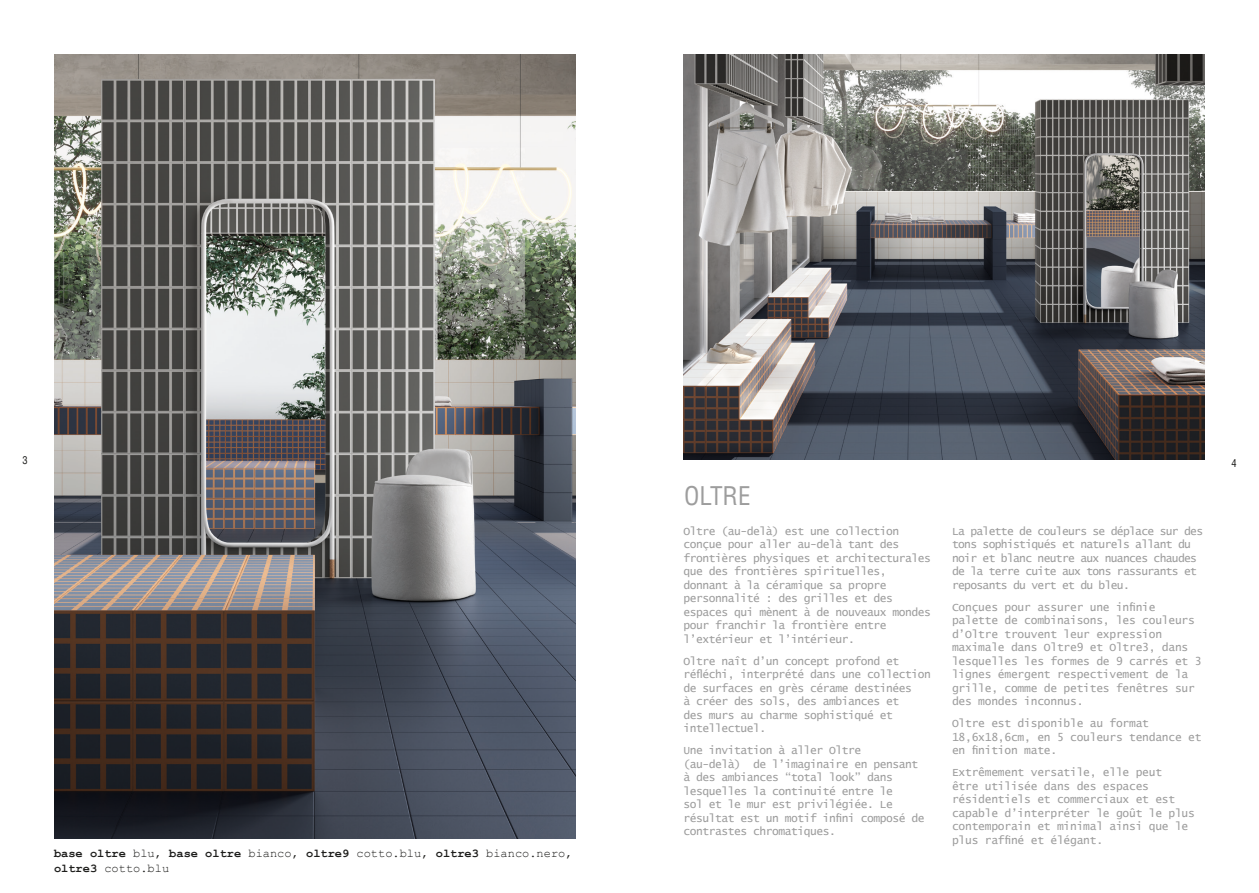
<style>
.page{position:relative;width:1259px;height:893px;background:#fff}
.page>*{position:absolute;margin:0;border:0;box-sizing:border-box;transform-origin:0 0}
.Titolo_Serie_25{font:condensed 25.05px "Helvetica LT";color:#9d9d9d}
.Minimali_-_Nome_colore{font:12px "Courier New";color:#1d1d1b}
.t1{font:11.25px/13.5px "Lucida Console";letter-spacing:-.04em;color:#9d9d9d}
.t2{font:11.25px/13.5px "Lucida Console";letter-spacing:-.02em;color:#9d9d9d}
.t3{font:11.25px/13.5px "Lucida Console";letter-spacing:-.06em;color:#9d9d9d}
.t4{font:condensed 10.5px "Helvetica LT";color:#1d1d1b}
.s1{font-weight:700}
</style>
<div class="page">
<img style="left:54px;top:54px;width:521px;height:785px">
<img style="left:683px;top:54px;width:522px;height:406px">
<p class="t4" style="left:22px;top:453px;width:7px">3</p>
<p class="t4" style="left:1231px;top:456px;width:7px">4</p>
<p class="Minimali_-_Nome_colore" style="left:54px;top:846px;width:520px"><span class="s1">base oltre</span> blu, <span class="s1">base oltre</span> bianco, <span class="s1">oltre9</span> cotto.blu, <span class="s1">oltre3</span> bianco.nero,</p>
<p class="Minimali_-_Nome_colore" style="left:54px;top:860px;width:117px"><span class="s1">oltre3</span> cotto.blu</p>
<p class="Titolo_Serie_25" style="left:684px;top:480px;width:68px">OLTRE</p>
<p class="t1" style="left:683px;top:525px;width:249px">Oltre (au-delà) est une collection conçue pour aller au-delà tant des frontières physiques et architecturales que des frontières spirituelles, donnant à la céramique sa propre personnalité : des grilles et des espaces qui mènent à de nouveaux mondes pour franchir la frontière entre l’extérieur et l’intérieur.</p>
<p class="t1" style="left:683px;top:655px;width:249px">Oltre naît d’un concept profond et réfléchi, interprété dans une collection de surfaces en grès cérame destinées<br>à créer des sols, des ambiances et<br>des murs au charme sophistiqué et intellectuel.</p>
<p class="t1" style="left:683px;top:744px;width:242px">Une invitation à aller Oltre<br>(au-delà) de l’imaginaire en pensant à des ambiances “total look” dans lesquelles la continuité entre le<br>sol et le mur est privilégiée. Le résultat est un motif infini composé de contrastes chromatiques.</p>
<p class="t3" style="left:952px;top:525px;width:252px">La palette de couleurs se déplace sur des tons sophistiqués et naturels allant du noir et blanc neutre aux nuances chaudes de la terre cuite aux tons rassurants et reposants du vert et du bleu.</p>
<p class="t2" style="left:952px;top:601px;width:251px">Conçues pour assurer une infinie palette de combinaisons, les couleurs d’Oltre trouvent leur expression maximale dans Oltre9 et Oltre3, dans lesquelles les formes de 9 carrés et 3 lignes émergent respectivement de la grille, comme de petites fenêtres sur des mondes inconnus.</p>
<p class="t2" style="left:952px;top:717px;width:251px">Oltre est disponible au format<br>18,6x18,6cm, en 5 couleurs tendance et en finition mate.</p>
<p class="t2" style="left:952px;top:766px;width:244px">Extrêmement versatile, elle peut<br>être utilisée dans des espaces résidentiels et commerciaux et est capable d’interpréter le goût le plus contemporain et minimal ainsi que le plus raffiné et élégant.</p>
</div>
